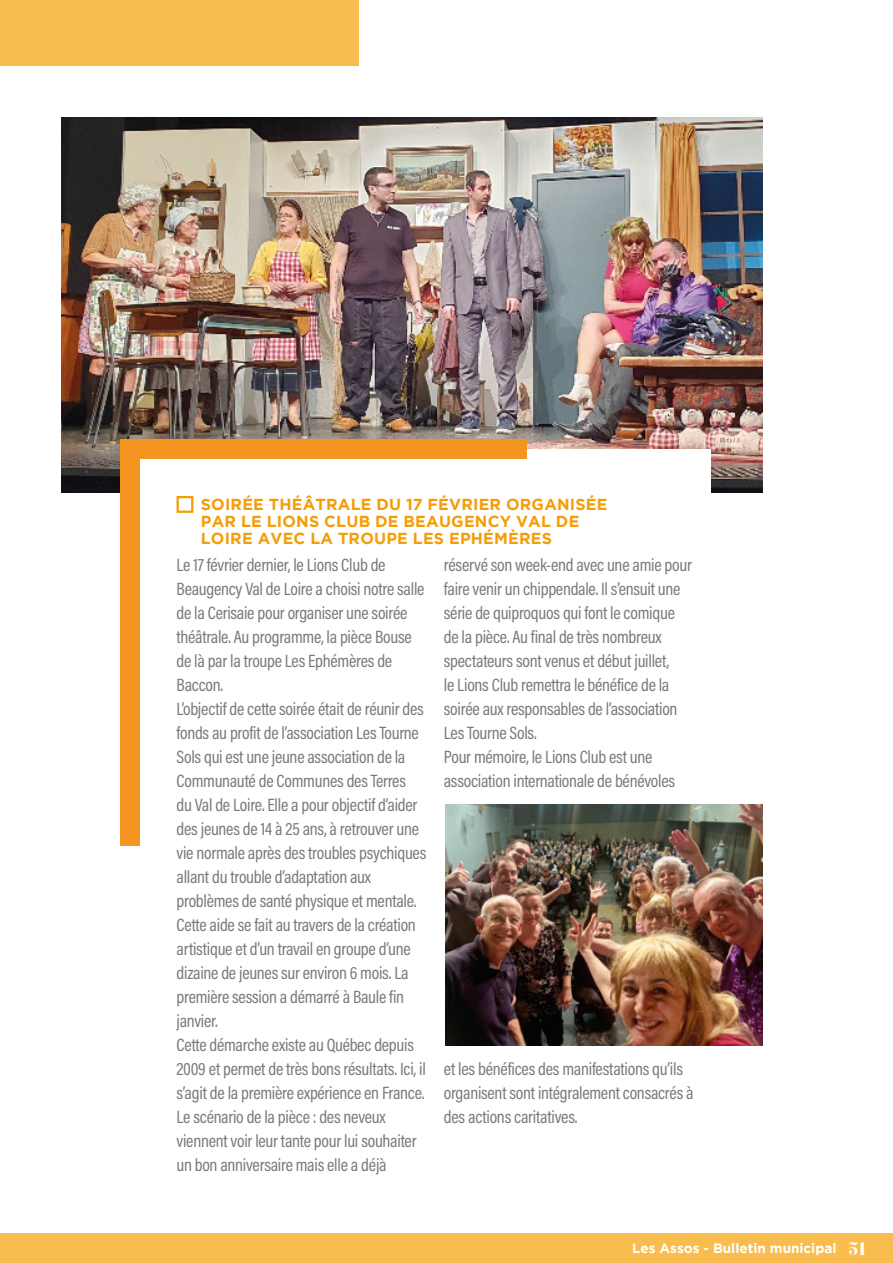
<style>
.page{position:relative;width:893px;height:1263px;background:#fff}
.page>*{position:absolute;margin:0;border:0;box-sizing:border-box;transform-origin:0 0}
.t1{font:18px/24px "Acumin Variable Concept";letter-spacing:-.015em;color:#787979}
.t2{font:700 15.9px/17.4px "Gotham";letter-spacing:.015em;color:#f59d08}
.t3{font:700 13.5px "Gotham";color:#fff}
.s1{font-family:"KAGE DEMO FONT";font-weight:900;font-size:22.5px}
</style>
<div class="page">
<div style="left:0;top:1233px;width:893px;height:30px;background:#f9bc4e"></div>
<div style="left:0;top:0;width:359px;height:66px;background:#f9bc4e"></div>
<img style="left:61px;top:118px;width:702px;height:375px">
<div style="left:130px;top:449px;width:580px;height:109px;background:#fff"></div>
<div style="left:177px;top:496px;width:16px;height:17px;border:2px solid #f59d08"></div>
<div style="left:120px;top:440px;width:20px;height:406px;background:#f49522"></div>
<div style="left:120px;top:440px;width:407px;height:19px;background:#f49522"></div>
<img style="left:445px;top:804px;width:318px;height:241px">
<p class="t2" style="left:201px;top:495px;width:408px">SOIRÉE THÉÂTRALE DU 17 FÉVRIER ORGANISÉE<br>PAR LE LIONS CLUB DE BEAUGENCY VAL DE<br>LOIRE AVEC LA TROUPE LES EPHÉMÈRES</p>
<p class="t1" style="left:177px;top:552px;width:251px">Le 17 février dernier, le Lions Club de Beaugency Val de Loire a choisi notre salle de la Cerisaie pour organiser une soirée théâtrale. Au programme, la pièce Bouse de là par la troupe Les Ephémères de Baccon.<br>L’objectif de cette soirée était de réunir des fonds au profit de l’association Les Tourne Sols qui est une jeune association de la Communauté de Communes des Terres<br>du Val de Loire. Elle a pour objectif d’aider des jeunes de 14 à 25 ans, à retrouver une vie normale après des troubles psychiques allant du trouble d’adaptation aux problèmes de santé physique et mentale.<br>Cette aide se fait au travers de la création artistique et d’un travail en groupe d’une dizaine de jeunes sur environ 6 mois. La première session a démarré à Baule fin janvier.<br>Cette démarche existe au Québec depuis 2009 et permet de très bons résultats. Ici, il s’agit de la première expérience en France.<br>Le scénario de la pièce : des neveux viennent voir leur tante pour lui souhaiter un bon anniversaire mais elle a déjà</p>
<p class="t1" style="left:444px;top:552px;width:250px">réservé son week-end avec une amie pour faire venir un chippendale. Il s’ensuit une série de quiproquos qui font le comique de la pièce. Au final de très nombreux spectateurs sont venus et début juillet,<br>le Lions Club remettra le bénéfice de la soirée aux responsables de l’association Les Tourne Sols.<br>Pour mémoire, le Lions Club est une association internationale de bénévoles</p>
<p class="t1" style="left:444px;top:1056px;width:251px">et les bénéfices des manifestations qu’ils organisent sont intégralement consacrés à des actions caritatives.</p>
<p class="t3" style="left:632px;top:1241px;width:235px">Les Assos - Bulletin municipal <span class="s1">51</span></p>
</div>
